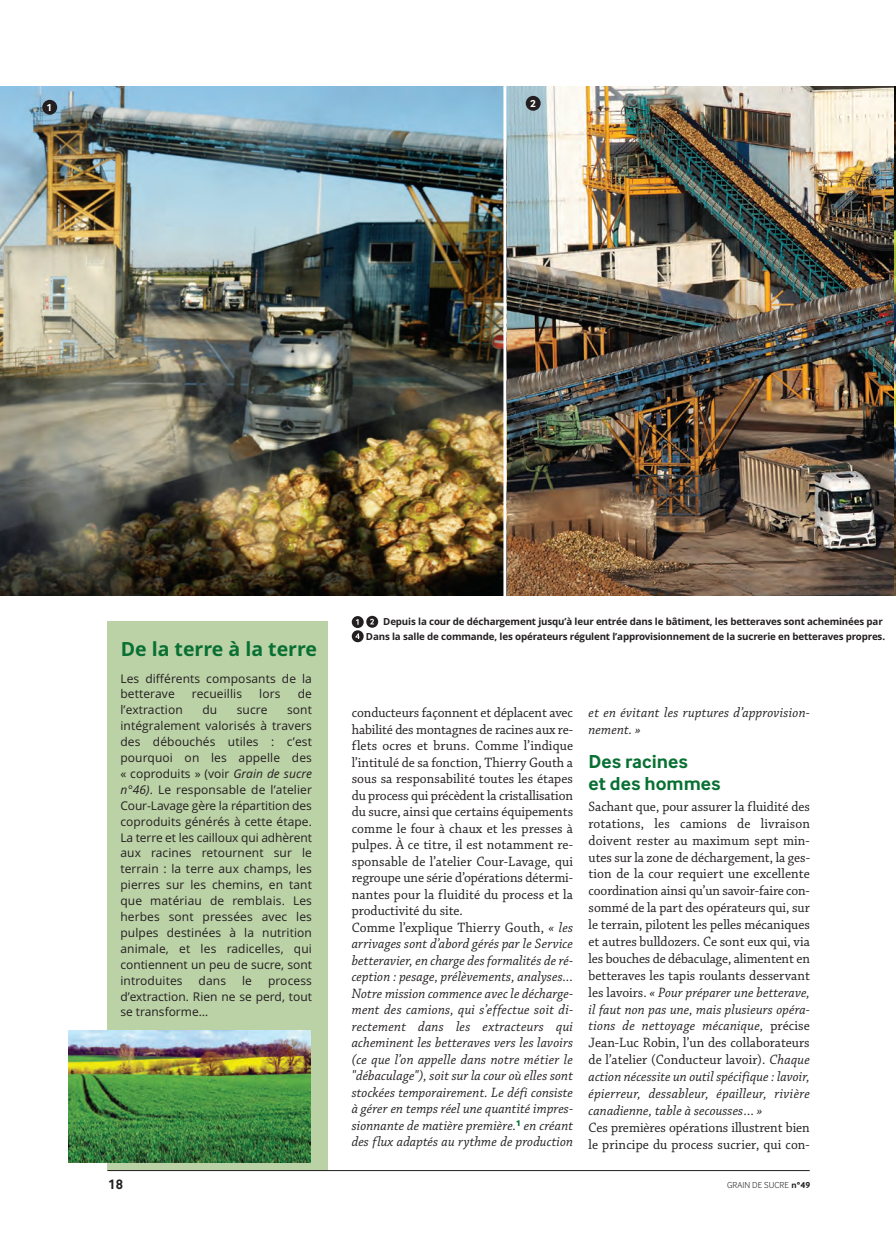
<style>
.page{position:relative;width:896px;height:1238px;background:#fff}
.page>*{position:absolute;margin:0;border:0;box-sizing:border-box;transform-origin:0 0}
.t1{font:700 19.5px/21.5px "Inter Face";color:#087033}
.t2{font:700 19.5px "Open Sans";color:#087033}
.t3{font:14.25px/17px "Chaparral Pro";letter-spacing:.005em;color:#231f20;text-align:justify;scale:.95 1}
.t4{font:italic 14.25px/16.5px "Chaparral Pro";letter-spacing:.01em;color:#231f20;text-align:justify;scale:.95 1}
.t5{font:700 14.25px "Inter Face";color:#231f20;scale:.95 1}
.t6{font:12px/15.9px "Open Sans";letter-spacing:.01em;color:#231f20;text-align:justify}
.t7{font:700 10.5px "Inter Face";color:#fff}
.t8{font:700 9.75px/14.5px "Open Sans";letter-spacing:-.015em;color:#231f20;text-align:right}
.t9{font:300 9px "Inter Face";letter-spacing:.01em;color:#231f20}
.s1{font-style:italic}
.s2{font-style:normal}
.s3{font-weight:700}
</style>
<div class="page">
<img style="left:506px;top:86px;width:389px;height:510px">
<img style="left:0;top:86px;width:503px;height:510px">
<div style="left:107px;top:621px;width:220px;height:549px;background:#bbd1a6"></div>
<svg style="left:351px;top:616px;width:12px;height:12px"></svg>
<svg style="left:355px;top:619px;width:3px;height:6px"></svg>
<svg style="left:366px;top:616px;width:12px;height:12px"></svg>
<svg style="left:370px;top:619px;width:4px;height:5px"></svg>
<svg style="left:351px;top:630px;width:12px;height:12px"></svg>
<svg style="left:355px;top:633px;width:4px;height:6px"></svg>
<img style="left:68px;top:1030px;width:243px;height:132px">
<div style="left:42px;top:100px;width:15px;height:15px;background:#231f20;border-radius:50%"></div>
<div style="left:525px;top:96px;width:15px;height:15px;background:#231f20;border-radius:50%"></div>
<hr style="left:107px;top:1170px;width:702px;height:1px;background:#231f20">
<p class="t7" style="left:47px;top:104px;width:7px">1</p>
<p class="t7" style="left:530px;top:100px;width:7px">2</p>
<p class="t2" style="left:121px;top:642px;width:198px">De la terre à la terre</p>
<p class="t6" style="left:120px;top:671px;width:193px">Les différents composants de la betterave</p>
<p class="t6" style="left:192px;top:687px;width:52px">recueillis</p>
<p class="t6" style="left:259px;top:687px;width:23px">lors</p>
<p class="t6" style="left:297px;top:687px;width:16px">de</p>
<p class="t6" style="left:120px;top:703px;width:64px">l’extraction</p>
<p class="t6" style="left:202px;top:703px;width:16px">du</p>
<p class="t6" style="left:237px;top:703px;width:32px">sucre</p>
<p class="t6" style="left:120px;top:703px;width:193px;text-indent:166px">sont intégralement valorisés à travers des débouchés utiles : c’est pourquoi on les appelle des « coproduits » (voir <span class="s1">Grain de sucre n°46)</span>. Le responsable de l’atelier Cour-Lavage gère la répartition des coproduits générés à cette étape.<br>La terre et les cailloux qui adhèrent aux racines retournent sur le terrain : la terre aux champs, les pierres sur les chemins, en tant que matériau de remblais. Les herbes sont pressées avec les pulpes destinées à la nutrition animale, et les radicelles, qui contiennent un peu de sucre, sont introduites</p>
<p class="t6" style="left:198px;top:973px;width:29px">dans</p>
<p class="t6" style="left:242px;top:973px;width:11px">le</p>
<p class="t6" style="left:120px;top:973px;width:193px;text-indent:148px">process d’extraction. Rien ne se perd, tout se transforme…</p>
<p class="t8" style="left:366px;top:616px;width:520px">Depuis la cour de déchargement jusqu’à leur entrée dans le bâtiment, les betteraves sont acheminées par<br>Dans la salle de commande, les opérateurs régulent l’approvisionnement de la sucrerie en betteraves propres.</p>
<p class="t3" style="left:351px;top:706px;width:234px;line-height:16.5px">conducteurs façonnent et déplacent avec habilité des montagnes de racines aux re&shy;flets ocres et bruns. Comme l’indique l’intitulé de sa fonction, Thierry Gouth a sous sa responsabilité toutes les étapes du process qui précèdent la cristallisation du sucre, ainsi que certains équipements comme le four à chaux et les presses à pulpes. À ce titre, il est notamment re&shy;sponsable de l’atelier Cour-Lavage, qui regroupe une série d’opérations détermi&shy;nantes pour la fluidité du process et la productivité du site.</p>
<p class="t4" style="left:351px;top:920px;width:235px"><span class="s2">Comme l’explique Thierry Gouth,</span> « les arrivages sont d’abord gérés par le Service betteravier, en charge des formalités de ré&shy;ception : pesage, prélèvements, analyses...<br>Notre mission commence avec le décharge&shy;ment des camions, qui s’effectue soit di&shy;rectement dans les extracteurs qui acheminent les betteraves vers les lavoirs (ce que l’on appelle dans notre métier le "débaculage"), soit sur la cour où elles sont stockées temporairement. Le défi consiste à gérer en temps réel une quantité impres&shy;sionnante de matière première.<sup>1</sup> en créant des flux adaptés au rythme de production</p>
<p class="t4" style="left:588px;top:705px;width:234px;line-height:17px">et en évitant les ruptures d’approvision&shy;nement. »</p>
<p class="t1" style="left:588px;top:753px;width:133px">Des racines<br>et des hommes</p>
<p class="t3" style="left:588px;top:799px;width:234px">Sachant que, pour assurer la fluidité des rotations, les camions de livraison doivent rester au maximum sept min&shy;utes sur la zone de déchargement, la ges&shy;tion de la cour requiert une excellente coordination ainsi qu’un savoir-faire con&shy;sommé de la part des opérateurs qui, sur le terrain, pilotent les pelles mécaniques et autres bulldozers. Ce sont eux qui, via les bouches de débaculage, alimentent en betteraves les tapis roulants desservant les lavoirs. <span class="s1">« Pour préparer une betterave, il faut non pas une, mais plusieurs opéra&shy;tions de nettoyage mécanique,</span> précise Jean-Luc Robin, l’un des collaborateurs de l’atelier (Conducteur lavoir). <span class="s1">Chaque action nécessite un outil spécifique : lavoir, épierreur, dessableur, épailleur, rivière canadienne, table à secousses… »</span></p>
<p class="t3" style="left:588px;top:1120px;width:234px">Ces premières opérations illustrent bien le principe du process sucrier, qui con-</p>
<p class="t5" style="left:108px;top:1179px;width:17px">18</p>
<p class="t9" style="left:726px;top:1182px;width:85px">GRAIN DE SUCRE <span class="s3">n°49</span></p>
</div>
